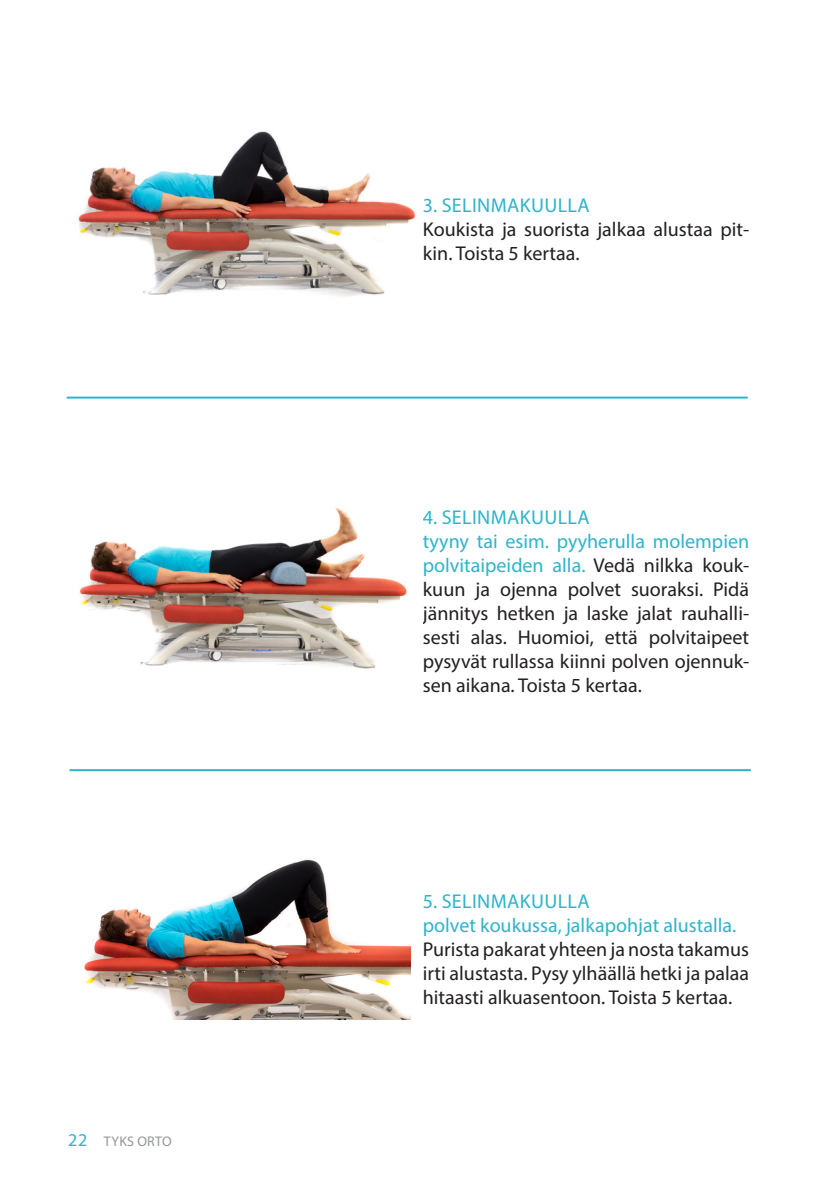
<style>
.page{position:relative;width:840px;height:1191px;background:#fff}
.page>*{position:absolute;margin:0;border:0;box-sizing:border-box;transform-origin:0 0}
.LEIPÄTEKSTI_ensimmäi{font:20px/24px "Myriad Pro";color:#231f20;text-align:justify}
.LEIPÄTEKSTI{font:20px "Myriad Pro";color:#2fb3cb}
.LEIPÄTEKSTI-2{font:20px "Myriad Pro";letter-spacing:.02em;color:#2fb3cb}
.LEIPÄTEKSTI_ensimmäi-2{font:20px "Myriad Pro";letter-spacing:.02em;color:#2fb3cb}
.t1{font:14px "Myriad Pro";letter-spacing:.02em;color:#939598}
.s1{font-size:18px;color:#2fb3cb}
.s2{color:#2fb3cb}
</style>
<div class="page">
<img style="left:84px;top:859px;width:326px;height:160px">
<img style="left:78px;top:131px;width:338px;height:166px">
<hr style="left:69px;top:769px;width:681px;height:2px;background:#2fb3cb">
<img style="left:80px;top:508px;width:327px;height:161px">
<hr style="left:67px;top:396px;width:680px;height:2px;background:#2fb3cb">
<p class="t1" style="left:68px;top:1132px;width:105px"><span class="s1">22</span> TYKS ORTO</p>
<p class="LEIPÄTEKSTI-2" style="left:422px;top:193px;width:168px">3. SELINMAKUULLA</p>
<p class="LEIPÄTEKSTI_ensimmäi" style="left:422px;top:217px;width:327px">Koukista ja suorista jalkaa alustaa pit&shy;kin. Toista 5 kertaa.</p>
<p class="LEIPÄTEKSTI_ensimmäi-2" style="left:422px;top:505px;width:168px">4. SELINMAKUULLA</p>
<p class="LEIPÄTEKSTI_ensimmäi" style="left:422px;top:529px;width:327px"><span class="s2">tyyny tai esim. pyyherulla molempien polvitaipeiden alla.</span> Vedä nilkka kouk&shy;kuun ja ojenna polvet suoraksi. Pidä jännitys hetken ja laske jalat rauhalli&shy;sesti alas. Huomioi, että polvitaipeet pysyvät rullassa kiinni polven ojennuk&shy;sen aikana. Toista 5 kertaa.</p>
<p class="LEIPÄTEKSTI-2" style="left:422px;top:889px;width:168px">5. SELINMAKUULLA</p>
<p class="LEIPÄTEKSTI" style="left:422px;top:913px;width:315px">polvet koukussa, jalkapohjat alustalla.</p>
<p class="LEIPÄTEKSTI_ensimmäi" style="left:422px;top:937px;width:327px">Purista pakarat yhteen ja nosta takamus irti alustasta. Pysy ylhäällä hetki ja palaa hitaasti alkuasentoon. Toista 5 kertaa.</p>
</div>
